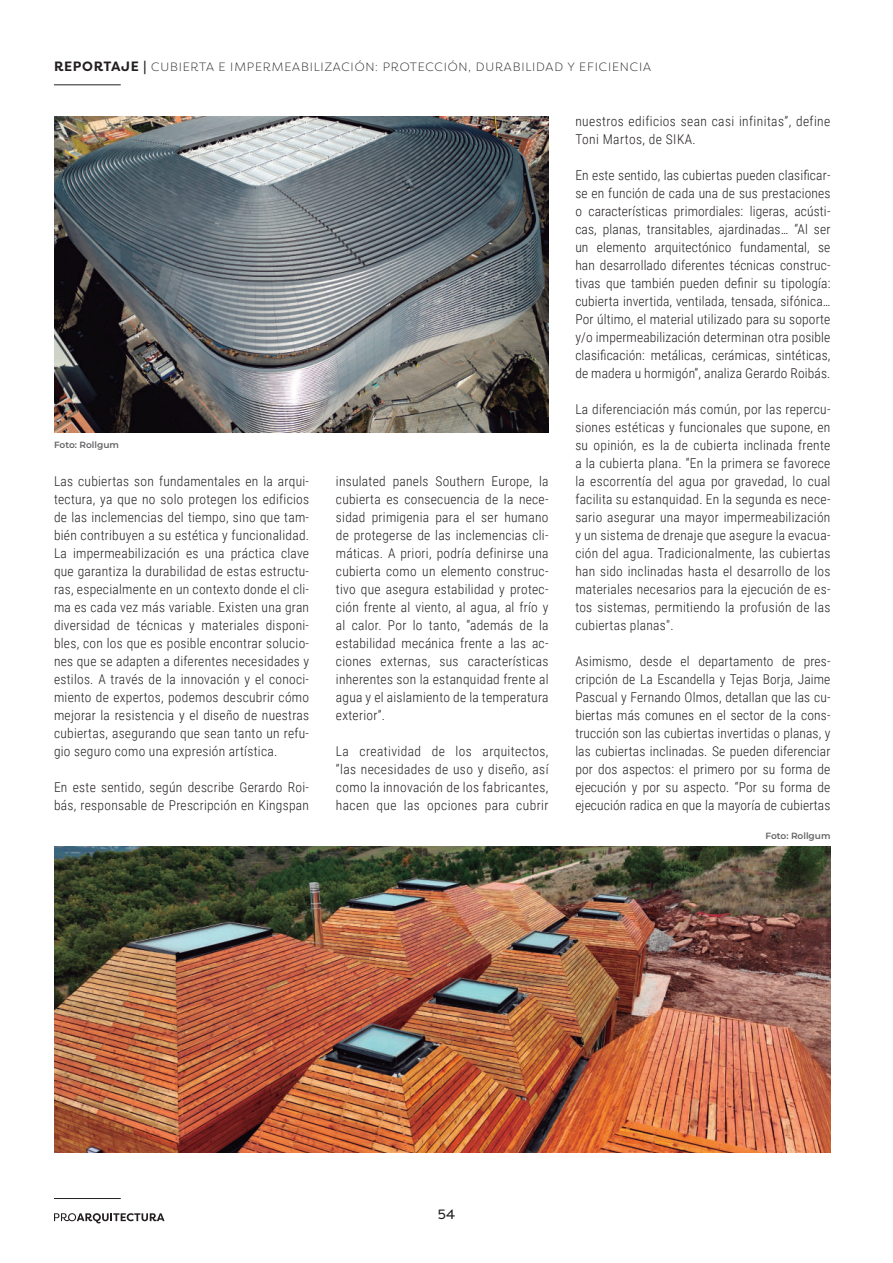
<style>
.page{position:relative;width:893px;height:1263px;background:#fff}
.page>*{position:absolute;margin:0;border:0;box-sizing:border-box;transform-origin:0 0}
.t1{font:300 13.5px/18px "Roboto Condensed";letter-spacing:.02em;color:#231f20;text-align:justify}
.t2{font:13.5px "Filson Pro";color:#231f20}
.t3{font:300 12px "Filson Pro";letter-spacing:.07em;color:#231f20}
.t4{font:600 9px "Montserrat";color:#636366}
.s1{font-weight:700;font-size:13.5px}
</style>
<div class="page">
<svg style="left:54px;top:1213px;width:111px;height:10px"></svg>
<hr style="left:54px;top:1198px;width:67px;height:1px;background:#231f20">
<img style="left:54px;top:846px;width:776px;height:306px">
<img style="left:54px;top:116px;width:495px;height:316px">
<hr style="left:54px;top:84px;width:67px;height:1px;background:#231f20">
<p class="t3" style="left:54px;top:59px;width:598px"><span class="s1">REPORTAJE |</span> CUBIERTA E IMPERMEABILIZACIÓN: PROTECCIÓN, DURABILIDAD Y EFICIENCIA</p>
<p class="t4" style="left:54px;top:438px;width:66px">Foto: Rollgum</p>
<p class="t1" style="left:54px;top:472px;width:257px">Las cubiertas son fundamentales en la arqui&shy;tectura, ya que no solo protegen los edificios de las inclemencias del tiempo, sino que tam&shy;bién contribuyen a su estética y funcionalidad.<br>La impermeabilización es una práctica clave que garantiza la durabilidad de estas estructu&shy;ras, especialmente en un contexto donde el cli&shy;ma es cada vez más variable. Existen una gran diversidad de técnicas y materiales disponi&shy;bles, con los que es posible encontrar solucio&shy;nes que se adapten a diferentes necesidades y estilos. A través de la innovación y el conoci&shy;miento de expertos, podemos descubrir cómo mejorar la resistencia y el diseño de nuestras cubiertas, asegurando que sean tanto un refu&shy;gio seguro como una expresión artística.</p>
<p class="t1" style="left:54px;top:778px;width:257px">En este sentido, según describe Gerardo Roi&shy;bás, responsable de Prescripción en Kingspan</p>
<p class="t1" style="left:336px;top:472px;width:214px">insulated panels Southern Europe, la cubierta es consecuencia de la nece&shy;sidad primigenia para el ser humano de protegerse de las inclemencias cli&shy;máticas. A priori, podría definirse una cubierta como un elemento construc&shy;tivo que asegura estabilidad y protec&shy;ción frente al viento, al agua, al frío y al calor. Por lo tanto, “además de la estabilidad mecánica frente a las ac&shy;ciones externas, sus características inherentes son la estanquidad frente al agua y el aislamiento de la temperatura exterior”.</p>
<p class="t1" style="left:336px;top:742px;width:214px">La creatividad de los arquitectos, “las necesidades de uso y diseño, así como la innovación de los fabricantes, hacen que las opciones para cubrir</p>
<p class="t1" style="left:575px;top:112px;width:257px">nuestros edificios sean casi infinitas”, define<br>Toni Martos, de SIKA.</p>
<p class="t1" style="left:575px;top:166px;width:257px">En este sentido, las cubiertas pueden clasificar&shy;se en función de cada una de sus prestaciones o características primordiales: ligeras, acústi&shy;cas, planas, transitables, ajardinadas… “Al ser un elemento arquitectónico fundamental, se han desarrollado diferentes técnicas construc&shy;tivas que también pueden definir su tipología: cubierta invertida, ventilada, tensada, sifónica… Por último, el material utilizado para su soporte y/o impermeabilización determinan otra posible clasificación: metálicas, cerámicas, sintéticas, de madera u hormigón”, analiza Gerardo Roibás.</p>
<p class="t1" style="left:575px;top:400px;width:257px">La diferenciación más común, por las repercu&shy;siones estéticas y funcionales que supone, en su opinión, es la de cubierta inclinada frente a la cubierta plana. “En la primera se favorece la escorrentía del agua por gravedad, lo cual facilita su estanquidad. En la segunda es nece&shy;sario asegurar una mayor impermeabilización y un sistema de drenaje que asegure la evacua&shy;ción del agua. Tradicionalmente, las cubiertas han sido inclinadas hasta el desarrollo de los materiales necesarios para la ejecución de es&shy;tos sistemas, permitiendo la profusión de las cubiertas planas".</p>
<p class="t1" style="left:575px;top:652px;width:257px">Asimismo, desde el departamento de pres&shy;cripción de La Escandella y Tejas Borja, Jaime Pascual y Fernando Olmos, detallan que las cu&shy;biertas más comunes en el sector de la cons&shy;trucción son las cubiertas invertidas o planas, y las cubiertas inclinadas. Se pueden diferenciar por dos aspectos: el primero por su forma de ejecución y por su aspecto. “Por su forma de ejecución radica en que la mayoría de cubiertas</p>
<p class="t4" style="left:765px;top:830px;width:66px">Foto: Rollgum</p>
<p class="t2" style="left:438px;top:1205px;width:19px">54</p>
</div>
